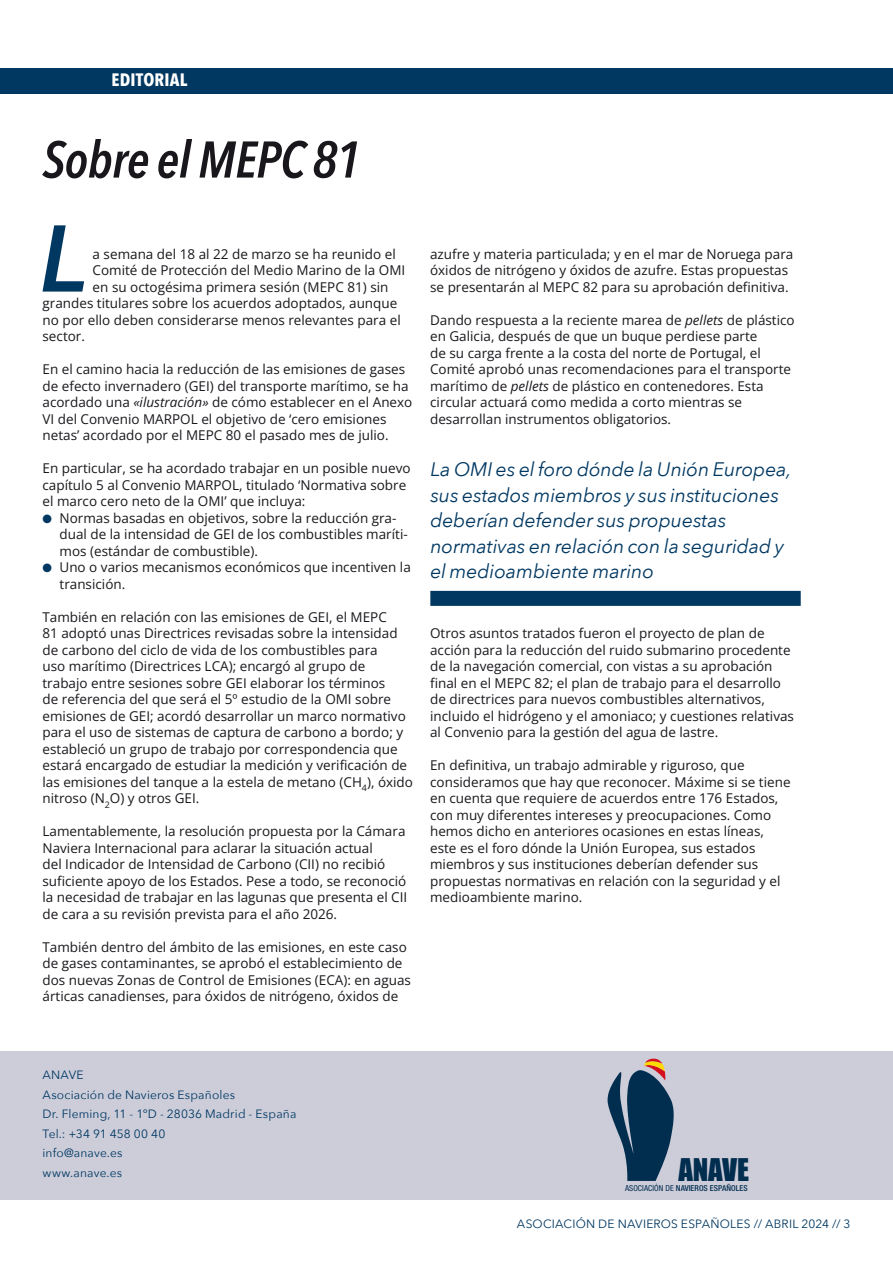
<style>
.page{position:relative;width:893px;height:1263px;background:#fff}
.page>*{position:absolute;margin:0;border:0;box-sizing:border-box;transform-origin:0 0}
.texto_capitular_editorial_BIA{font:italic 600 93.45px "Avenir Next";color:#003862}
.titulo_editorial_BIA{font:italic 600 51px "Avenir Next Condensed";letter-spacing:-.015em;color:#1a171c}
.t1{font:28.65px "Impact";letter-spacing:-.005em;color:#012d4f}
.sumario_editorial_BIA{font:italic 19.5px/25.5px "Avenir Next";letter-spacing:-.005em;color:#003862}
.t2{font:700 18px "Avenir Next Condensed";letter-spacing:.01em;color:#fff}
.texto_bandera_general_BIA{font:13.5px/16.5px "Open Sans";color:#1a171c}
.texto_capitular_editorial_BIA-2{font:13.5px "Open Sans";color:#1a171c}
.t3{font:12px/19.5px "Avenir Next";letter-spacing:.015em;color:#003862}
.t4{font:500 condensed 8.25px "Helvetica Neue LT Std";letter-spacing:.005em;color:#012d4f}
.s1{font-style:italic}
.s2{color:#003862}
.s3{font-weight:400}
</style>
<div class="page">
<div style="left:0;top:68px;width:893px;height:26px;background:#003862"></div>
<div style="left:0;top:1051px;width:893px;height:148px;background:#cdcdda"></div>
<svg style="left:607px;top:1058px;width:67px;height:123px"></svg>
<div style="left:430px;top:591px;width:371px;height:15px;background:#003862"></div>
<h3 class="t2" style="left:111px;top:69px;width:78px">EDITORIAL</h3>
<p class="titulo_editorial_BIA" style="left:43px;top:129px;width:319px">Sobre el MEPC 81</p>
<p class="texto_capitular_editorial_BIA" style="left:40px;top:179px;width:49px">L</p>
<p class="texto_capitular_editorial_BIA-2" style="left:93px;top:244px;width:305px">a semana del 18 al 22 de marzo se ha reunido el</p>
<p class="texto_capitular_editorial_BIA-2" style="left:93px;top:261px;width:314px">Comité de Protección del Medio Marino de la OMI</p>
<p class="texto_capitular_editorial_BIA-2" style="left:93px;top:277px;width:297px">en su octogésima primera sesión (MEPC 81) sin</p>
<p class="texto_capitular_editorial_BIA-2" style="left:43px;top:294px;width:356px">grandes titulares sobre los acuerdos adoptados, aunque</p>
<p class="texto_capitular_editorial_BIA-2" style="left:43px;top:310px;width:360px">no por ello deben considerarse menos relevantes para el</p>
<p class="texto_capitular_editorial_BIA-2" style="left:43px;top:327px;width:44px">sector.</p>
<p class="texto_bandera_general_BIA" style="left:43px;top:361px;width:371px">En el camino hacia la reducción de las emisiones de gases de efecto invernadero (GEI) del transporte marítimo, se ha acordado una <span class="s1">«ilustración»</span> de cómo establecer en el Anexo VI del Convenio MARPOL el objetivo de ‘cero emisiones netas’ acordado por el MEPC 80 el pasado mes de julio.</p>
<p class="texto_bandera_general_BIA" style="left:43px;top:460px;width:370px">En particular, se ha acordado trabajar en un posible nuevo capítulo 5 al Convenio MARPOL, titulado ‘Normativa sobre el marco cero neto de la OMI’ que incluya:</p>
<p class="texto_bandera_general_BIA" style="left:60px;top:509px;width:350px;text-indent:-17px"><span class="s2">●</span> Normas basadas en objetivos, sobre la reducción gra&shy;dual de la intensidad de GEI de los combustibles maríti&shy;mos (estándar de combustible).</p>
<p class="texto_bandera_general_BIA" style="left:60px;top:559px;width:353px;text-indent:-17px"><span class="s2">●</span> Uno o varios mecanismos económicos que incentiven la transición.</p>
<p class="texto_bandera_general_BIA" style="left:43px;top:608px;width:372px">También en relación con las emisiones de GEI, el MEPC<br>81 adoptó unas Directrices revisadas sobre la intensidad de carbono del ciclo de vida de los combustibles para<br>uso marítimo (Directrices LCA); encargó al grupo de trabajo entre sesiones sobre GEI elaborar los términos<br>de referencia del que será el 5º estudio de la OMI sobre emisiones de GEI; acordó desarrollar un marco normativo para el uso de sistemas de captura de carbono a bordo; y estableció un grupo de trabajo por correspondencia que estará encargado de estudiar la medición y verificación de las emisiones del tanque a la estela de metano (CH<sub>4</sub>), óxido nitroso (N<sub>2</sub>O) y otros GEI.</p>
<p class="texto_bandera_general_BIA" style="left:43px;top:823px;width:366px">Lamentablemente, la resolución propuesta por la Cámara Naviera Internacional para aclarar la situación actual<br>del Indicador de Intensidad de Carbono (CII) no recibió suficiente apoyo de los Estados. Pese a todo, se reconoció la necesidad de trabajar en las lagunas que presenta el CII de cara a su revisión prevista para el año 2026.</p>
<p class="texto_bandera_general_BIA" style="left:43px;top:938px;width:370px">También dentro del ámbito de las emisiones, en este caso de gases contaminantes, se aprobó el establecimiento de dos nuevas Zonas de Control de Emisiones (ECA): en aguas árticas canadienses, para óxidos de nitrógeno, óxidos de</p>
<p class="texto_bandera_general_BIA" style="left:430px;top:245px;width:365px">azufre y materia particulada; y en el mar de Noruega para óxidos de nitrógeno y óxidos de azufre. Estas propuestas se presentarán al MEPC 82 para su aprobación definitiva.</p>
<p class="texto_bandera_general_BIA" style="left:430px;top:311px;width:366px">Dando respuesta a la reciente marea de <span class="s1">pellets</span> de plástico en Galicia, después de que un buque perdiese parte<br>de su carga frente a la costa del norte de Portugal, el Comité aprobó unas recomendaciones para el transporte marítimo de <span class="s1">pellets</span> de plástico en contenedores. Esta circular actuará como medida a corto mientras se desarrollan instrumentos obligatorios.</p>
<p class="sumario_editorial_BIA" style="left:430px;top:456px;width:363px">La OMI es el foro dónde la Unión Europea, sus estados miembros y sus instituciones deberían defender sus propuestas normativas en relación con la seguridad y el medioambiente marino</p>
<p class="texto_bandera_general_BIA" style="left:430px;top:625px;width:365px">Otros asuntos tratados fueron el proyecto de plan de acción para la reducción del ruido submarino procedente de la navegación comercial, con vistas a su aprobación final en el MEPC 82; el plan de trabajo para el desarrollo de directrices para nuevos combustibles alternativos, incluido el hidrógeno y el amoniaco; y cuestiones relativas al Convenio para la gestión del agua de lastre.</p>
<p class="texto_bandera_general_BIA" style="left:430px;top:757px;width:362px">En definitiva, un trabajo admirable y riguroso, que consideramos que hay que reconocer. Máxime si se tiene en cuenta que requiere de acuerdos entre 176 Estados, con muy diferentes intereses y preocupaciones. Como hemos dicho en anteriores ocasiones en estas líneas, este es el foro dónde la Unión Europea, sus estados miembros y sus instituciones deberían defender sus propuestas normativas en relación con la seguridad y el medioambiente marino.</p>
<p class="t3" style="left:43px;top:1065px;width:255px">ANAVE<br>Asociación de Navieros Españoles<br>Dr. Fleming, 11 - 1ºD - 28036 Madrid - España<br>Tel.: +34 91 458 00 40<br>info@anave.es<br>www.anave.es</p>
<h3 class="t1" style="left:678px;top:1147px;width:72px">ANAVE</h3>
<p class="t4" style="left:625px;top:1183px;width:124px"><span class="s3">ASOCIACIÓN DE</span> NAVIEROS ESPAÑOLES</p>
<p class="t3" style="left:517px;top:1213px;width:335px">ASOCIACI ÓN DE NAVI EROS ESPAÑOLES // Abril 2024 // 3</p>
</div>
